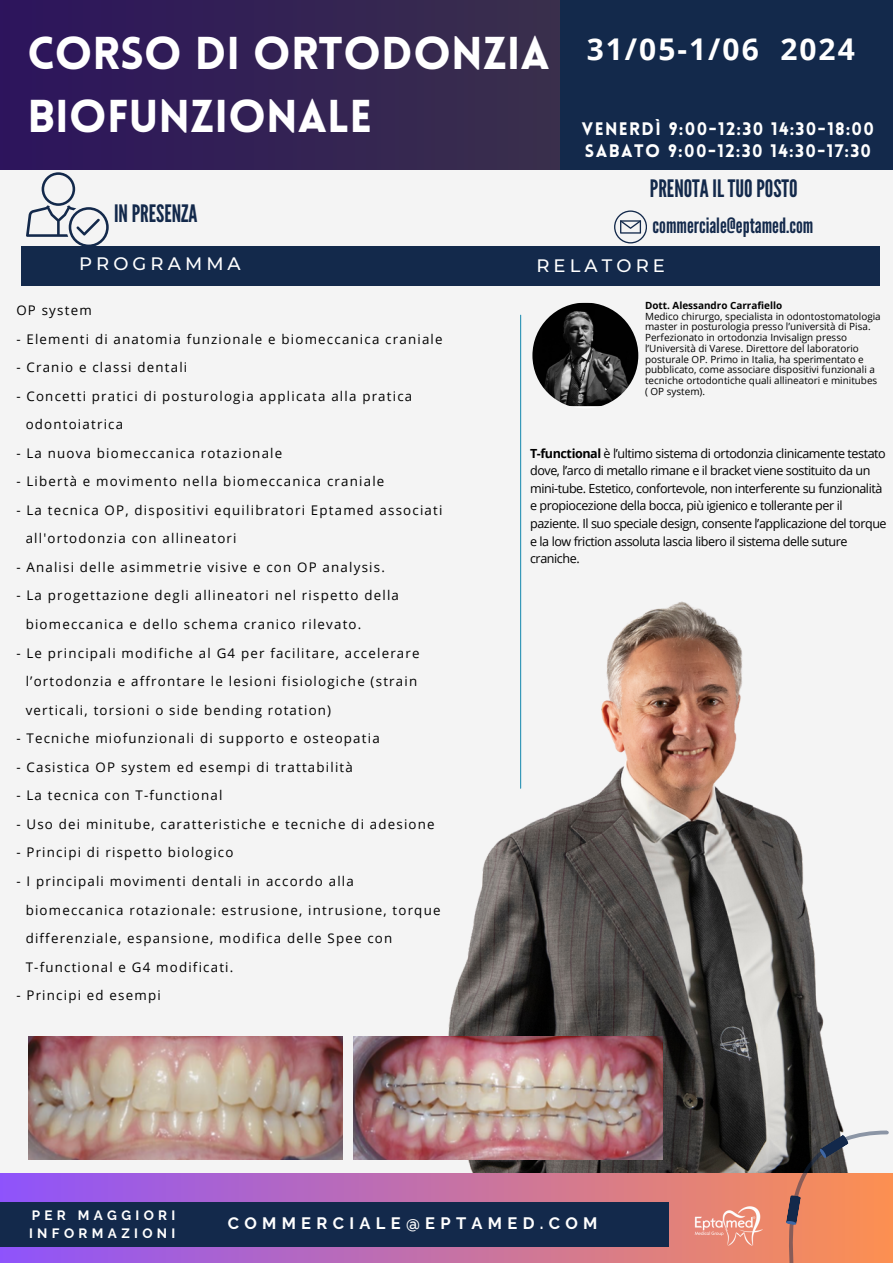
<style>
.page{position:relative;width:893px;height:1264px;background:#fff}
.page>*{position:absolute;margin:0;border:0;box-sizing:border-box;transform-origin:0 0}
.t1{font:900 45px "Lovelo";color:#fff}
.t2{font:700 30px "Open Sans";letter-spacing:.07em;color:#fff}
.t3{font:24px "League Gothic";color:#13294b}
.t4{font:21px "League Gothic";color:#13294b}
.t5{font:500 18px "Montserrat";letter-spacing:.23em;color:#fff}
.t6{font:900 17.7px "Lovelo";letter-spacing:.08em;color:#fff}
.t7{font:700 16.5px "Raleway";letter-spacing:.32em;color:#fff}
.t8{font:700 13.5px/18px "Raleway";letter-spacing:.32em;color:#fff}
.t9{font:13.35px "Open Sans";letter-spacing:.09em;color:#000}
.t10{font:12.6px/17.5px "Open Sans";letter-spacing:-.035em;color:#000}
.t11{font:9.9px/10.8px "Open Sans";color:#000}
.t12{font:700 9.9px "Open Sans";color:#000}
.s1{font-weight:700}
</style>
<div class="page">
<div style="left:0;top:0;width:892px;height:1262px;background:#f4f4f4"></div>
<div style="left:0;top:0;width:892px;height:169px;background:linear-gradient(to bottom,#332254,#332254)"></div>
<img style="left:362px;top:521px;width:473px;height:652px">
<svg style="left:0;top:1173px;width:734px;height:89px"></svg>
<div style="left:0;top:1202px;width:669px;height:44px;background:#13294b"></div>
<div style="left:559px;top:0;width:333px;height:169px;background:#13294b"></div>
<hr style="left:520px;top:315px;width:1px;height:473px;background:#2b92b4">
<img style="left:688px;top:1201px;width:46px;height:49px">
<svg style="left:734px;top:1103px;width:158px;height:159px"></svg>
<img style="left:29px;top:1036px;width:313px;height:123px">
<img style="left:353px;top:1036px;width:310px;height:123px">
<div style="left:21px;top:246px;width:858px;height:40px;background:#13294b"></div>
<img style="left:532px;top:302px;width:106px;height:106px;border-radius:50%">
<svg style="left:26px;top:172px;width:83px;height:74px"></svg>
<svg style="left:614px;top:210px;width:32px;height:33px"></svg>
<p class="t1" style="left:27px;top:35px;width:524px">CORSO DI ORTODONZIA</p>
<p class="t1" style="left:27px;top:98px;width:346px">BIOFUNZIONALE</p>
<p class="t3" style="left:114px;top:199px;width:85px">INPRESENZA</p>
<p class="t2" style="left:586px;top:28px;width:269px">31/05-1/06 2024</p>
<p class="t6" style="left:582px;top:121px;width:294px">VENERDÌ 9:00-12:30 14:30-18:00</p>
<p class="t6" style="left:585px;top:144px;width:288px">SABATO 9:00-12:30 14:30-17:30</p>
<p class="t3" style="left:649px;top:175px;width:149px">PRENOTAILTUOPOSTO</p>
<p class="t4" style="left:652px;top:214px;width:162px">commerciale@eptamed.com</p>
<p class="t5" style="left:79px;top:253px;width:163px">PROGRAMMA</p>
<p class="t5" style="left:536px;top:254px;width:130px">RELATORE</p>
<p class="t12" style="left:645px;top:298px;width:139px">Dott. Alessandro Carrafiello</p>
<p class="t11" style="left:645px;top:310px;width:237px">Medico chirurgo, specialista in odontostomatologia master in posturologia presso l’università di Pisa.</p>
<p class="t11" style="left:645px;top:332px;width:234px">Perfezionato in ortodonzia Invisalign presso l’Università di Varese. Direttore del laboratorio posturale OP. Primo in Italia, ha sperimentato e pubblicato, come associare dispositivi funzionali a tecniche ortodontiche quali allineatori e minitubes</p>
<p class="t11" style="left:645px;top:385px;width:62px">( OP system).</p>
<p class="t9" style="left:16px;top:301px;width:77px">OP system</p>
<p class="t9" style="left:16px;top:329px;width:428px">- Elementi di anatomia funzionale e biomeccanica craniale</p>
<p class="t9" style="left:16px;top:358px;width:172px">- Cranio e classi dentali</p>
<p class="t9" style="left:16px;top:386px;width:397px">- Concetti pratici di posturologia applicata alla pratica</p>
<p class="t9" style="left:26px;top:415px;width:99px">odontoiatrica</p>
<p class="t9" style="left:16px;top:443px;width:267px">- La nuova biomeccanica rotazionale</p>
<p class="t9" style="left:16px;top:472px;width:369px">- Libertà e movimento nella biomeccanica craniale</p>
<p class="t9" style="left:16px;top:500px;width:427px">- La tecnica OP, dispositivi equilibratori Eptamed associati</p>
<p class="t9" style="left:26px;top:529px;width:212px">all'ortodonzia con allineatori</p>
<p class="t9" style="left:16px;top:557px;width:370px">- Analisi delle asimmetrie visive e con OP analysis.</p>
<p class="t9" style="left:16px;top:586px;width:384px">- La progettazione degli allineatori nel rispetto della</p>
<p class="t9" style="left:26px;top:614px;width:337px">biomeccanica e dello schema cranico rilevato.</p>
<p class="t9" style="left:16px;top:643px;width:405px">- Le principali modifiche al G4 per facilitare, accelerare</p>
<p class="t9" style="left:26px;top:672px;width:393px">l’ortodonzia e affrontare le lesioni fisiologiche (strain</p>
<p class="t9" style="left:26px;top:700px;width:307px">verticali, torsioni o side bending rotation)</p>
<p class="t9" style="left:16px;top:729px;width:365px">- Tecniche miofunzionali di supporto e osteopatia</p>
<p class="t9" style="left:16px;top:757px;width:333px">- Casistica OP system ed esempi di trattabilità</p>
<p class="t9" style="left:16px;top:786px;width:208px">- La tecnica con T-functional</p>
<p class="t9" style="left:16px;top:814px;width:420px">- Uso dei minitube, caratteristiche e tecniche di adesione</p>
<p class="t9" style="left:16px;top:843px;width:219px">- Principi di rispetto biologico</p>
<p class="t9" style="left:16px;top:871px;width:339px">- I principali movimenti dentali in accordo alla</p>
<p class="t9" style="left:26px;top:900px;width:416px">biomeccanica rotazionale: estrusione, intrusione, torque</p>
<p class="t9" style="left:26px;top:928px;width:368px">differenziale, espansione, modifica delle Spee con</p>
<p class="t9" style="left:26px;top:957px;width:209px">T-functional e G4 modificati.</p>
<p class="t9" style="left:16px;top:985px;width:146px">- Principi ed esempi</p>
<p class="t10" style="left:530px;top:444px;width:358px"><span class="s1">T-functional</span> è l’ultimo sistema di ortodonzia clinicamente testato dove, l’arco di metallo rimane e il bracket viene sostituito da un mini-tube. Estetico, confortevole, non interferente su funzionalità e propiocezione della bocca, più igienico e tollerante per il paziente. Il suo speciale design, consente l’applicazione del torque e la low friction assoluta lascia libero il sistema delle suture craniche.</p>
<p class="t8" style="left:29px;top:1206px;width:148px">PER MAGGIORI<br>INFORMAZIONI</p>
<p class="t7" style="left:228px;top:1213px;width:371px">COMMERCIALE@EPTAMED.COM</p>
</div>
